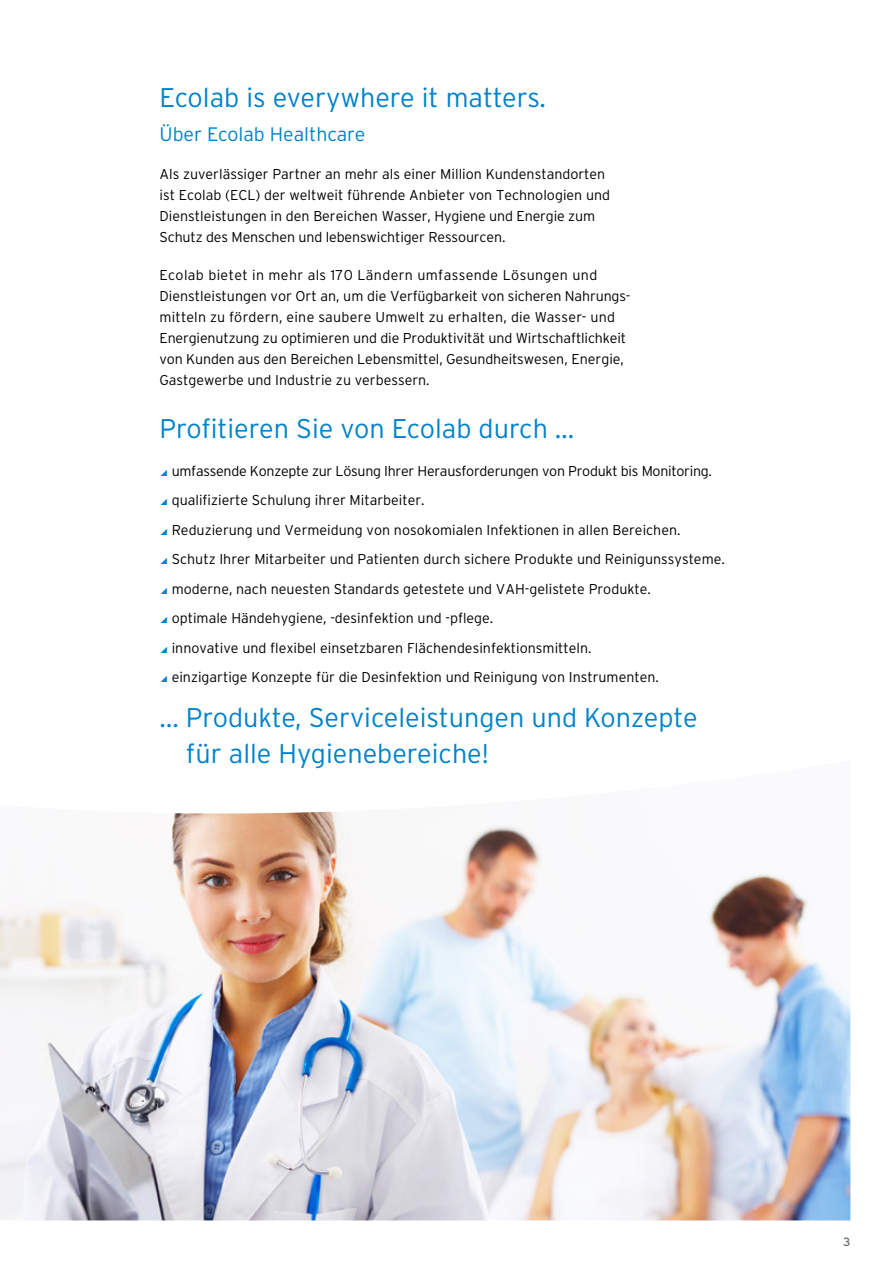
<style>
.page{position:relative;width:893px;height:1263px;background:#fff}
.page>*{position:absolute;margin:0;border:0;box-sizing:border-box;transform-origin:0 0}
.Headline{font:300 27px/36px "Interstate";color:#0082ca}
.Headline-2{font:300 19.5px "Interstate";color:#0082ca}
.Fließtext{font:300 14.25px/21px "Interstate";color:#000}
.Fließtext-2{font:300 14.25px "Interstate";letter-spacing:-.02em;color:#000}
.t1{font:12px "Interstate";color:#6f6f6e}
.s1{color:#0082ca}
</style>
<div class="page">
<img style="left:0;top:811px;width:850px;height:409px">
<p class="Headline" style="left:159px;top:79px;width:388px">Ecolab is everywhere it matters.</p>
<p class="Headline-2" style="left:159px;top:123px;width:207px">Über Ecolab Healthcare</p>
<p class="Fließtext" style="left:159px;top:163px;width:452px">Als zuverlässiger Partner an mehr als einer Million Kundenstandorten ist Ecolab (ECL) der weltweit führende Anbieter von Technologien und Dienstleistungen in den Bereichen Wasser, Hygiene und Energie zum Schutz des Menschen und lebenswichtiger Ressourcen.</p>
<p class="Fließtext" style="left:159px;top:264px;width:473px">Ecolab bietet in mehr als 170 Ländern umfassende Lösungen und Dienstleistungen vor Ort an, um die Verfügbarkeit von sicheren Nahrungs&shy;mitteln zu fördern, eine saubere Umwelt zu erhalten, die Wasser- und Energienutzung zu optimieren und die Produktivität und Wirtschaftlichkeit von Kunden aus den Bereichen Lebensmittel, Gesundheitswesen, Energie, Gastgewerbe und Industrie zu verbessern.</p>
<p class="Headline" style="left:159px;top:410px;width:416px">Profitieren Sie von Ecolab durch …</p>
<p class="Fließtext-2" style="left:159px;top:463px;width:554px"><span class="s1">◢</span> umfassende Konzepte zur Lösung Ihrer Herausforderungen von Produkt bis Monitoring.</p>
<p class="Fließtext" style="left:159px;top:490px;width:267px"><span class="s1">◢</span> qualifizierte Schulung ihrer Mitarbeiter.</p>
<p class="Fließtext" style="left:159px;top:519px;width:523px"><span class="s1">◢</span> Reduzierung und Vermeidung von nosokomialen Infektionen in allen Bereichen.</p>
<p class="Fließtext" style="left:159px;top:549px;width:567px"><span class="s1">◢</span> Schutz Ihrer Mitarbeiter und Patienten durch sichere Produkte und Reinigunssysteme.</p>
<p class="Fließtext" style="left:159px;top:578px;width:493px"><span class="s1">◢</span> moderne, nach neuesten Standards getestete und VAH-gelistete Produkte.</p>
<p class="Fließtext" style="left:159px;top:608px;width:335px"><span class="s1">◢</span> optimale Händehygiene, -desinfektion und -pflege.</p>
<p class="Fließtext" style="left:159px;top:637px;width:434px"><span class="s1">◢</span> innovative und flexibel einsetzbaren Flächendesinfektionsmitteln.</p>
<p class="Fließtext" style="left:159px;top:667px;width:501px"><span class="s1">◢</span> einzigartige Konzepte für die Desinfektion und Reinigung von Instrumenten.</p>
<p class="Headline" style="left:186px;top:699px;width:513px;text-indent:-26px">… Produkte, Serviceleistungen und Konzepte für alle Hygienebereiche!</p>
<p class="t1" style="left:843px;top:1235px;width:9px">3</p>
</div>
